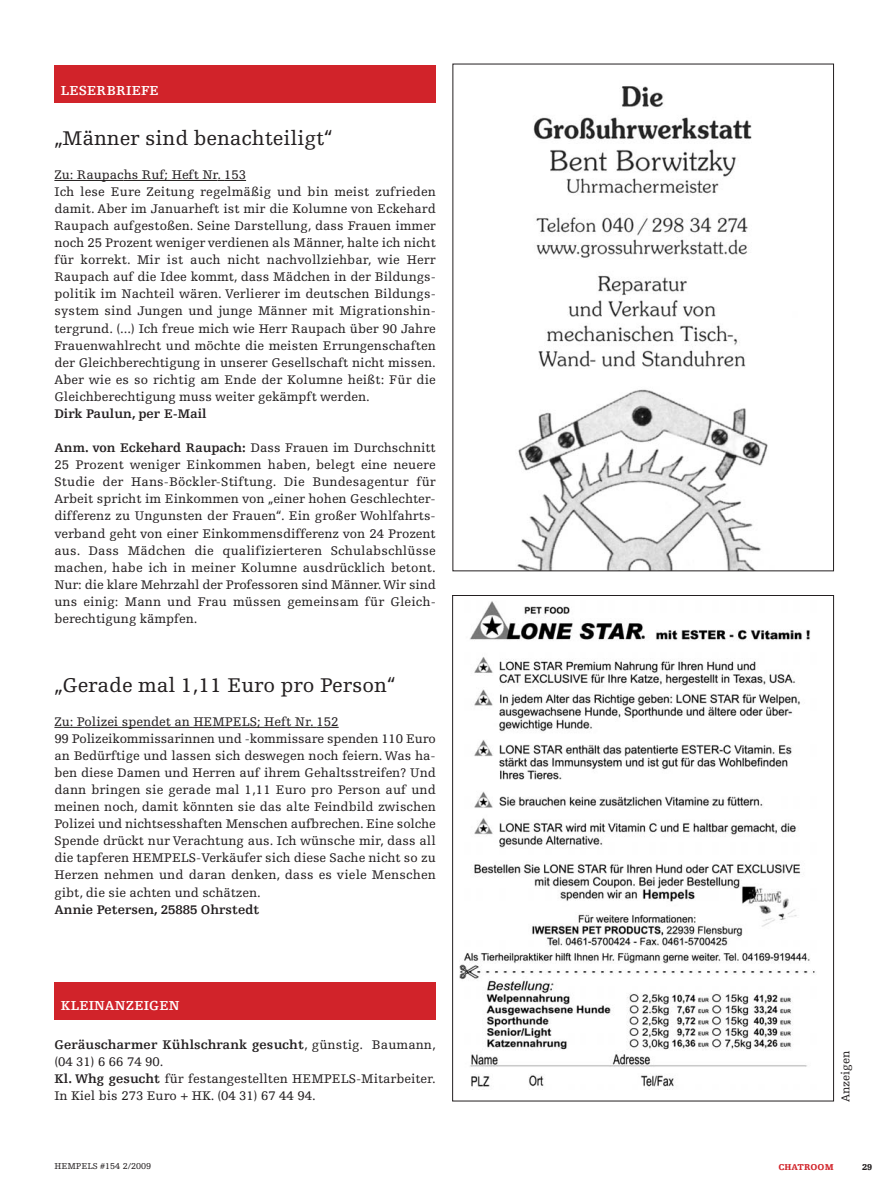
<style>
.page{position:relative;width:894px;height:1191px;background:#fff}
.page>*{position:absolute;margin:0;border:0;box-sizing:border-box;transform-origin:0 0}
.t1{font:21px "Hempels Egyptienne";color:#231f20}
.t2{font:700 13.8px "Hempels Egyptienne";letter-spacing:.01em;color:#fff}
.t3{font:13.2px/17.1px "Hempels Egyptienne";color:#231f20}
.t4{font:700 13.2px "Hempels Egyptienne";color:#231f20}
.t5{font:12px "Hempels Egyptienne";color:#231f20}
.t6{font:9px "Hempels Egyptienne";color:#231f20}
.t7{font:900 9px "Hempels Egyptienne";letter-spacing:.015em;color:#d1232a}
.t8{font:900 9px "Hempels Egyptienne";color:#231f20}
.s1{font-weight:700}
</style>
<div class="page">
<div style="left:54px;top:983px;width:382px;height:37px;background:#d1232a"></div>
<div style="left:54px;top:65px;width:382px;height:37px;background:#d1232a"></div>
<hr style="left:54px;top:180px;width:70px;height:1px;background:#231f20">
<hr style="left:124px;top:180px;width:94px;height:1px;background:#231f20">
<svg style="left:218px;top:180px;width:28px;height:1px"></svg>
<hr style="left:54px;top:727px;width:31px;height:1px;background:#231f20">
<hr style="left:85px;top:727px;width:225px;height:1px;background:#231f20">
<svg style="left:310px;top:727px;width:29px;height:1px"></svg>
<img style="left:460px;top:601px;width:355px;height:486px">
<img style="left:517px;top:86px;width:251px;height:483px">
<p class="t2" style="left:61px;top:85px;width:99px">LESERBRIEFE</p>
<h1 class="t1" style="left:54px;top:130px;width:280px">„Männer sind benachteiligt“</h1>
<p class="t3" style="left:54px;top:167px;width:383px">Zu: Raupachs Ruf; Heft Nr. 153<br>Ich lese Eure Zeitung regelmäßig und bin meist zufrieden damit. Aber im Januarheft ist mir die Kolumne von Eckehard Raupach aufgestoßen. Seine Darstellung, dass Frauen immer noch 25 Prozent weniger verdienen als Männer, halte ich nicht für korrekt. Mir ist auch nicht nachvollziehbar, wie Herr Raupach auf die Idee kommt, dass Mädchen in der Bildungs&shy;politik im Nachteil wären. Verlierer im deutschen Bildungs&shy;system sind Jungen und junge Männer mit Migrationshin&shy;tergrund. (...) Ich freue mich wie Herr Raupach über 90 Jahre Frauenwahlrecht und möchte die meisten Errungenschaften der Gleichberechtigung in unserer Gesellschaft nicht missen.<br>Aber wie es so richtig am Ende der Kolumne heißt: Für die Gleichberechtigung muss weiter gekämpft werden.</p>
<p class="t4" style="left:54px;top:408px;width:154px">Dirk Paulun, per E-Mail</p>
<p class="t3" style="left:54px;top:440px;width:383px;text-align:justify"><span class="s1">Anm. von Eckehard Raupach:</span> Dass Frauen im Durchschnitt 25 Prozent weniger Einkommen haben, belegt eine neuere Studie der Hans-Böckler-Stiftung. Die Bundesagentur für Arbeit spricht im Einkommen von „einer hohen Geschlechter&shy;differenz zu Ungunsten der Frauen“. Ein großer Wohlfahrts&shy;verband geht von einer Einkommensdifferenz von 24 Prozent aus. Dass Mädchen die qualifizierteren Schulabschlüsse machen, habe ich in meiner Kolumne ausdrücklich betont.<br>Nur: die klare Mehrzahl der Professoren sind Männer.Wir sind uns einig: Mann und Frau müssen gemeinsam für Gleich&shy;berechtigung kämpfen.</p>
<h1 class="t1" style="left:54px;top:676px;width:342px">„Gerade mal 1,11 Euro pro Person“</h1>
<p class="t3" style="left:54px;top:714px;width:383px">Zu: Polizei spendet an HEMPELS; Heft Nr. 152<br>99 Polizeikommissarinnen und -kommissare spenden 110 Euro an Bedürftige und lassen sich deswegen noch feiern. Was ha&shy;ben diese Damen und Herren auf ihrem Gehaltsstreifen? Und dann bringen sie gerade mal 1,11 Euro pro Person auf und meinen noch, damit könnten sie das alte Feindbild zwischen Polizei und nichtsesshaften Menschen aufbrechen. Eine solche Spende drückt nur Verachtung aus. Ich wünsche mir, dass all die tapferen HEMPELS-Verkäufer sich diese Sache nicht so zu Herzen nehmen und daran denken, dass es viele Menschen gibt, die sie achten und schätzen.</p>
<p class="t4" style="left:54px;top:904px;width:206px">Annie Petersen, 25885 Ohrstedt</p>
<p class="t2" style="left:61px;top:1000px;width:120px">KLEINANZEIGEN</p>
<p class="t3" style="left:54px;top:1037px;width:383px"><span class="s1">Geräuscharmer Kühlschrank gesucht</span>, günstig. Baumann, (04 31) 6 66 74 90.<br><span class="s1">Kl. Whg gesucht</span> für festangestellten HEMPELS-Mitarbeiter.<br>In Kiel bis 273 Euro + HK. (04 31) 67 44 94.</p>
<p class="t5" style="left:841px;top:1102px;width:53px;rotate:-90deg">Anzeigen</p>
<p class="t6" style="left:54px;top:1163px;width:98px">HEMPELS #154 2/2009</p>
<p class="t7" style="left:778px;top:1163px;width:57px">CHATROOM</p>
<p class="t8" style="left:862px;top:1163px;width:12px">29</p>
</div>
